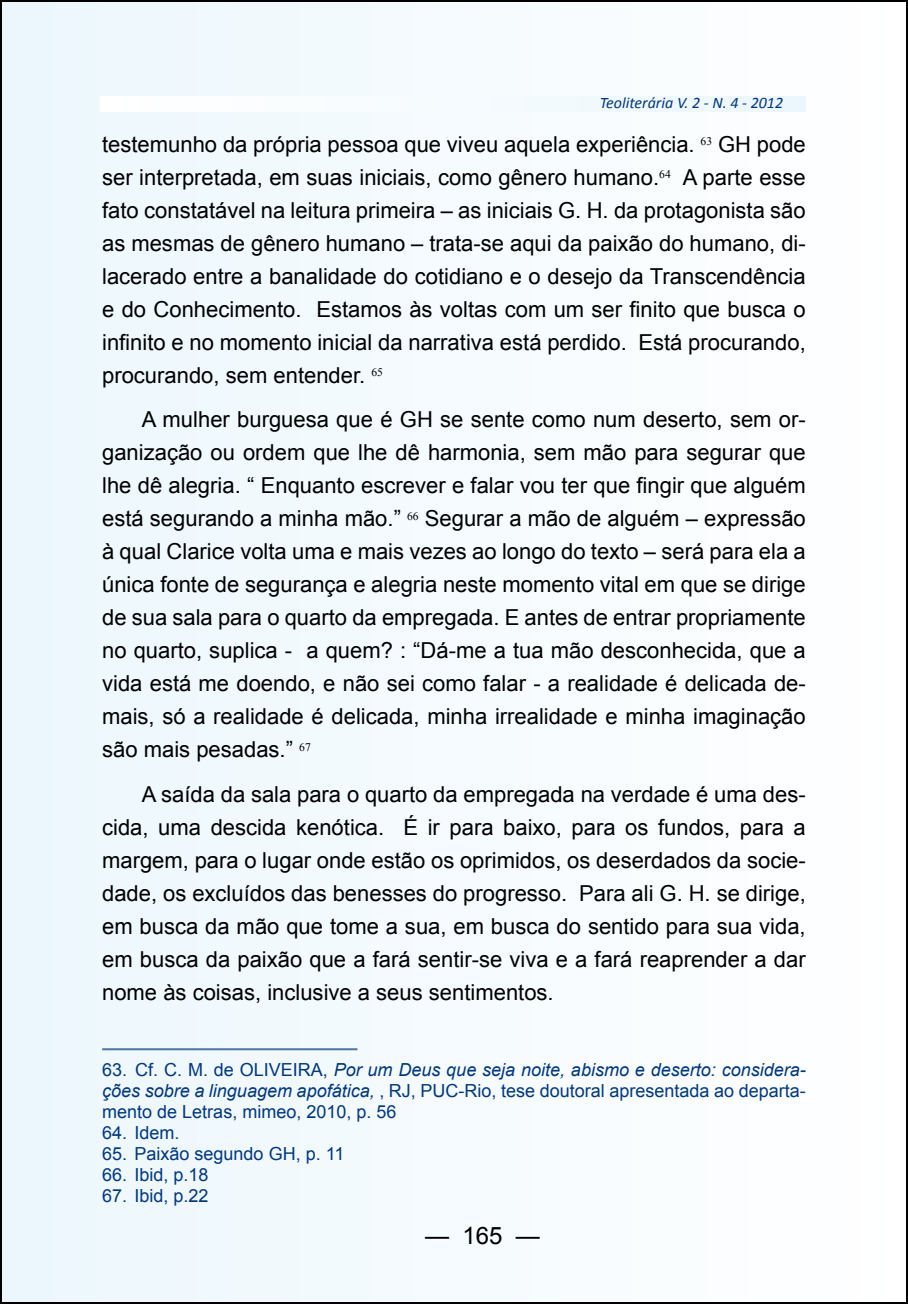
<style>
.page{position:relative;width:908px;height:1304px;background:#fff}
.page>*{position:absolute;margin:0;border:0;box-sizing:border-box;transform-origin:0 0}
.t1{font:24px "Arial";color:#000}
.t2{font:22px/33px "Arial";color:#000;text-align:justify}
.t3{font:18px/21px "Arial";color:#003882;text-align:justify}
.t4{font:italic 16px "Calibri";color:#003882}
.s1{font-style:italic}
</style>
<div class="page">
<div style="left:1px;top:1px;width:905px;height:1302px;background:#f5fbfe"></div>
<hr style="left:102px;top:1048px;width:255px;height:2px;background:#4d74a8">
<p class="t4" style="left:599px;top:93px;width:185px">Teoliterária V. 2 - N. 4 - 2012</p>
<p class="t2" style="left:102px;top:128px;width:705px">testemunho da própria pessoa que viveu aquela experiência. <sup>63</sup> GH pode ser interpretada, em suas iniciais, como gênero humano.<sup>64</sup> A parte esse fato constatável na leitura primeira – as iniciais G. H. da protagonista são as mesmas de gênero humano – trata-se aqui da paixão do humano, di&shy;lacerado entre a banalidade do cotidiano e o desejo da Transcendência e do Conhecimento. Estamos às voltas com um ser finito que busca o infinito e no momento inicial da narrativa está perdido. Está procurando, procurando, sem entender. <sup>65</sup></p>
<p class="t2" style="left:102px;top:403px;width:704px;text-indent:40px">A mulher burguesa que é GH se sente como num deserto, sem or&shy;ganização ou ordem que lhe dê harmonia, sem mão para segurar que lhe dê alegria. “ Enquanto escrever e falar vou ter que fingir que alguém está segurando a minha mão.” <sup>66</sup> Segurar a mão de alguém – expressão à qual Clarice volta uma e mais vezes ao longo do texto – será para ela a única fonte de segurança e alegria neste momento vital em que se dirige de sua sala para o quarto da empregada. E antes de entrar propriamente no quarto, suplica - a quem? : “Dá-me a tua mão desconhecida, que a vida está me doendo, e não sei como falar - a realidade é delicada de&shy;mais, só a realidade é delicada, minha irrealidade e minha imaginação são mais pesadas.” <sup>67</sup></p>
<p class="t2" style="left:102px;top:778px;width:705px;text-indent:40px">A saída da sala para o quarto da empregada na verdade é uma des&shy;cida, uma descida kenótica. É ir para baixo, para os fundos, para a margem, para o lugar onde estão os oprimidos, os deserdados da socie&shy;dade, os excluídos das benesses do progresso. Para ali G. H. se dirige, em busca da mão que tome a sua, em busca do sentido para sua vida, em busca da paixão que a fará sentir-se viva e a fará reaprender a dar nome às coisas, inclusive a seus sentimentos.</p>
<p class="t3" style="left:102px;top:1059px;width:705px">63. Cf. C. M. de OLIVEIRA, <span class="s1">Por um Deus que seja noite, abismo e deserto: considera&shy;ções sobre a linguagem apofática,</span> , RJ, PUC-Rio, tese doutoral apresentada ao departa&shy;mento de Letras, mimeo, 2010, p. 56</p>
<p class="t3" style="left:102px;top:1122px;width:79px">64. Idem.</p>
<p class="t3" style="left:102px;top:1143px;width:244px">65. Paixão segundo GH, p. 11</p>
<p class="t3" style="left:102px;top:1164px;width:108px">66. Ibid, p.18</p>
<p class="t3" style="left:102px;top:1185px;width:108px">67. Ibid, p.22</p>
<p class="t1" style="left:425px;top:1219px;width:116px">— 165 —</p>
</div>
